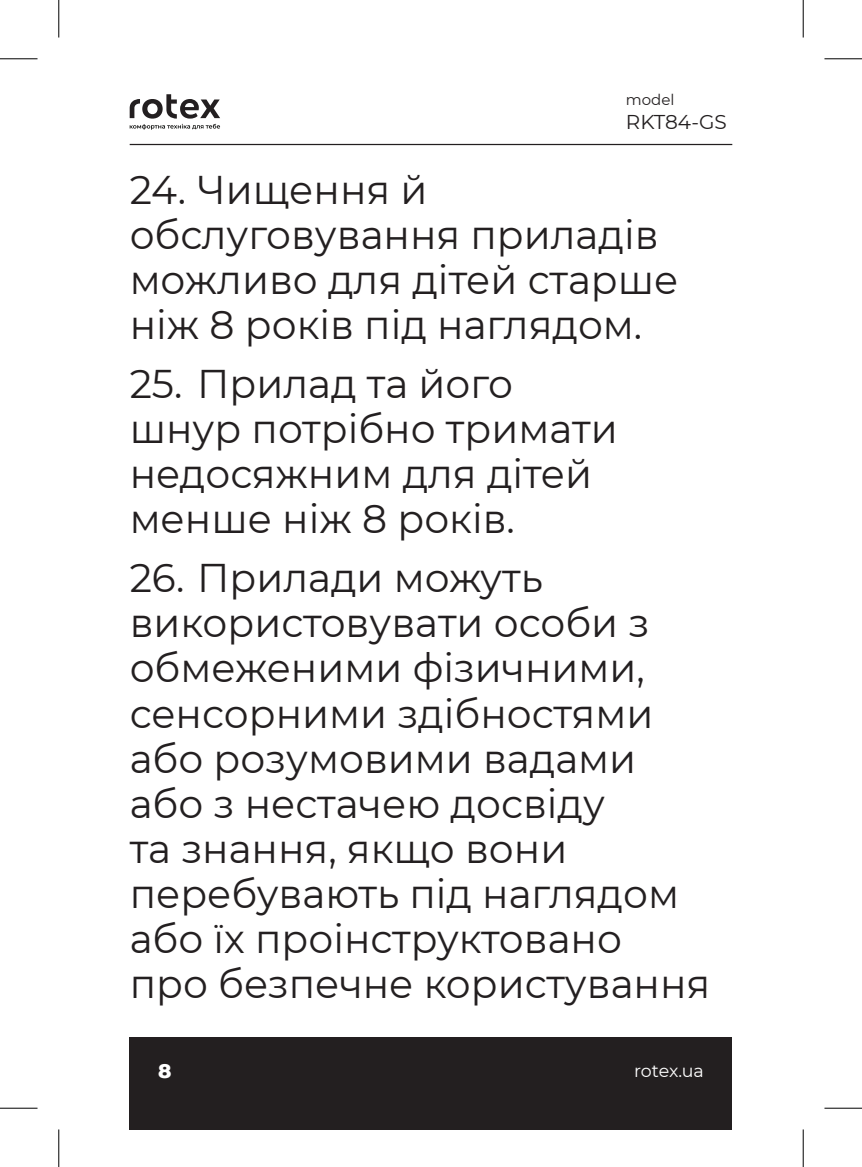
<style>
.page{position:relative;width:862px;height:1167px;background:#fff}
.page>*{position:absolute;margin:0;border:0;box-sizing:border-box;transform-origin:0 0}
.t1{font:40px/45px "Montserrat";color:#231f20}
.t2{font:20px "Montserrat";color:#231f20}
.t3{font:800 20px "Montserrat";color:#fff}
.t4{font:17.5px "Montserrat";letter-spacing:-.015em;color:#fff}
.t5{font:15px "Montserrat";color:#231f20}
</style>
<div class="page">
<div style="left:130px;top:1037px;width:602px;height:92px;background:#231f20"></div>
<hr style="left:130px;top:144px;width:602px;height:1px;background:#231f20">
<svg style="left:130px;top:94px;width:90px;height:36px"></svg>
<hr style="left:0;top:58px;width:38px;height:1px;background:#000">
<hr style="left:824px;top:58px;width:38px;height:1px;background:#000">
<hr style="left:0;top:1107px;width:38px;height:1px;background:#000">
<hr style="left:824px;top:1107px;width:38px;height:1px;background:#000">
<hr style="left:58px;top:0;width:1px;height:37px;background:#000">
<hr style="left:58px;top:1129px;width:1px;height:37px;background:#000">
<hr style="left:802px;top:0;width:1px;height:37px;background:#000">
<hr style="left:802px;top:1129px;width:1px;height:37px;background:#000">
<p class="t5" style="left:626px;top:90px;width:50px">model</p>
<p class="t2" style="left:626px;top:109px;width:102px">RKT84-GS</p>
<p class="t1" style="left:130px;top:166px;width:550px">24. Чищення й обслуговування приладів можливо для дітей старше ніж 8 років під наглядом.</p>
<p class="t1" style="left:130px;top:360px;width:489px">25. Прилад та його шнур потрібно тримати недосяжним для дітей менше ніж 8 років.</p>
<p class="t1" style="left:130px;top:554px;width:582px">26. Прилади можуть використовувати особи з обмеженими фізичними, сенсорними здібностями або розумовими вадами або з нестачею досвіду<br>та знання, якщо вони перебувають під наглядом або їх проінструктовано<br>про безпечне користування</p>
<p class="t3" style="left:158px;top:1056px;width:15px">8</p>
<p class="t4" style="left:634px;top:1058px;width:71px">rotex.ua</p>
</div>
